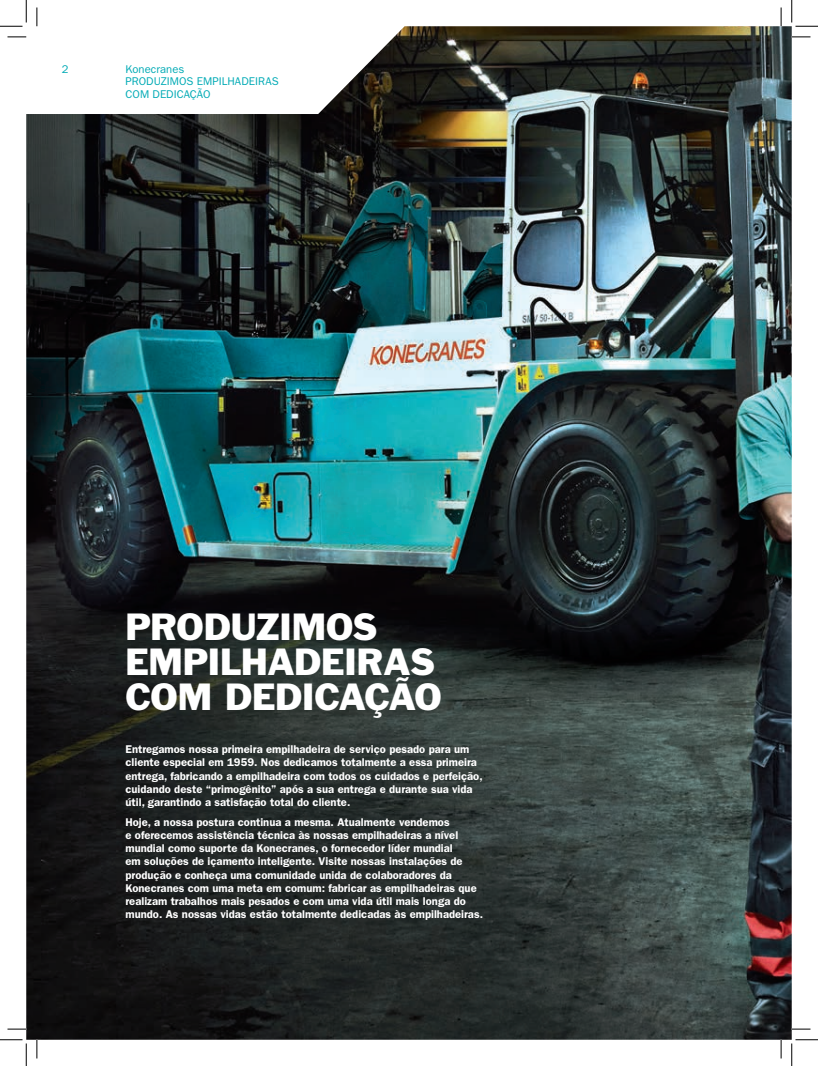
<style>
.page{position:relative;width:818px;height:1066px;background:#fff}
.page>*{position:absolute;margin:0;border:0;box-sizing:border-box;transform-origin:0 0}
.t1{font:35px/35px "Franklin Gothic Std";letter-spacing:-.02em;color:#fff}
.t2{font:600 11.25px/13.1px "ITC Franklin Gothic Std";color:#fff}
.t3{font:11.25px/12.5px "ITC Franklin Gothic Std";letter-spacing:.005em;color:#00aab5}
</style>
<div class="page">
<img style="left:26px;top:26px;width:766px;height:1014px">
<svg style="left:8px;top:36px;width:18px;height:2px"></svg>
<svg style="left:792px;top:36px;width:18px;height:2px"></svg>
<svg style="left:8px;top:1028px;width:18px;height:2px"></svg>
<svg style="left:792px;top:1028px;width:18px;height:2px"></svg>
<svg style="left:36px;top:8px;width:2px;height:18px"></svg>
<svg style="left:36px;top:1040px;width:2px;height:18px"></svg>
<svg style="left:780px;top:8px;width:2px;height:18px"></svg>
<svg style="left:780px;top:1040px;width:2px;height:18px"></svg>
<svg style="left:0;top:0;width:27px;height:27px"></svg>
<svg style="left:0;top:1039px;width:27px;height:27px"></svg>
<svg style="left:791px;top:0;width:27px;height:27px"></svg>
<svg style="left:791px;top:1039px;width:27px;height:27px"></svg>
<p class="t3" style="left:62px;top:63px;width:8px">2</p>
<p class="t3" style="left:125px;top:63px;width:155px">Konecranes<br>PRODUZIMOS EMPILHADEIRAS<br>COM DEDICAÇÃO</p>
<h1 class="t1" style="left:125px;top:609px;width:318px">PRODUZIMOS<br>EMPILHADEIRAS<br>COM DEDICAÇÃO</h1>
<p class="t2" style="left:125px;top:743px;width:359px">Entregamos nossa primeira empilhadeira de serviço pesado para um cliente especial em 1959. Nos dedicamos totalmente a essa primeira entrega, fabricando a empilhadeira com todos os cuidados e perfeição, cuidando deste “primogênito” após a sua entrega e durante sua vida útil, garantindo a satisfação total do cliente.</p>
<p class="t2" style="left:125px;top:816px;width:359px">Hoje, a nossa postura continua a mesma. Atualmente vendemos<br>e oferecemos assistência técnica às nossas empilhadeiras a nível mundial como suporte da Konecranes, o fornecedor líder mundial<br>em soluções de içamento inteligente. Visite nossas instalações de produção e conheça uma comunidade unida de colaboradores da Konecranes com uma meta em comum: fabricar as empilhadeiras que realizam trabalhos mais pesados e com uma vida útil mais longa do mundo. As nossas vidas estão totalmente dedicadas às empilhadeiras.</p>
</div>
